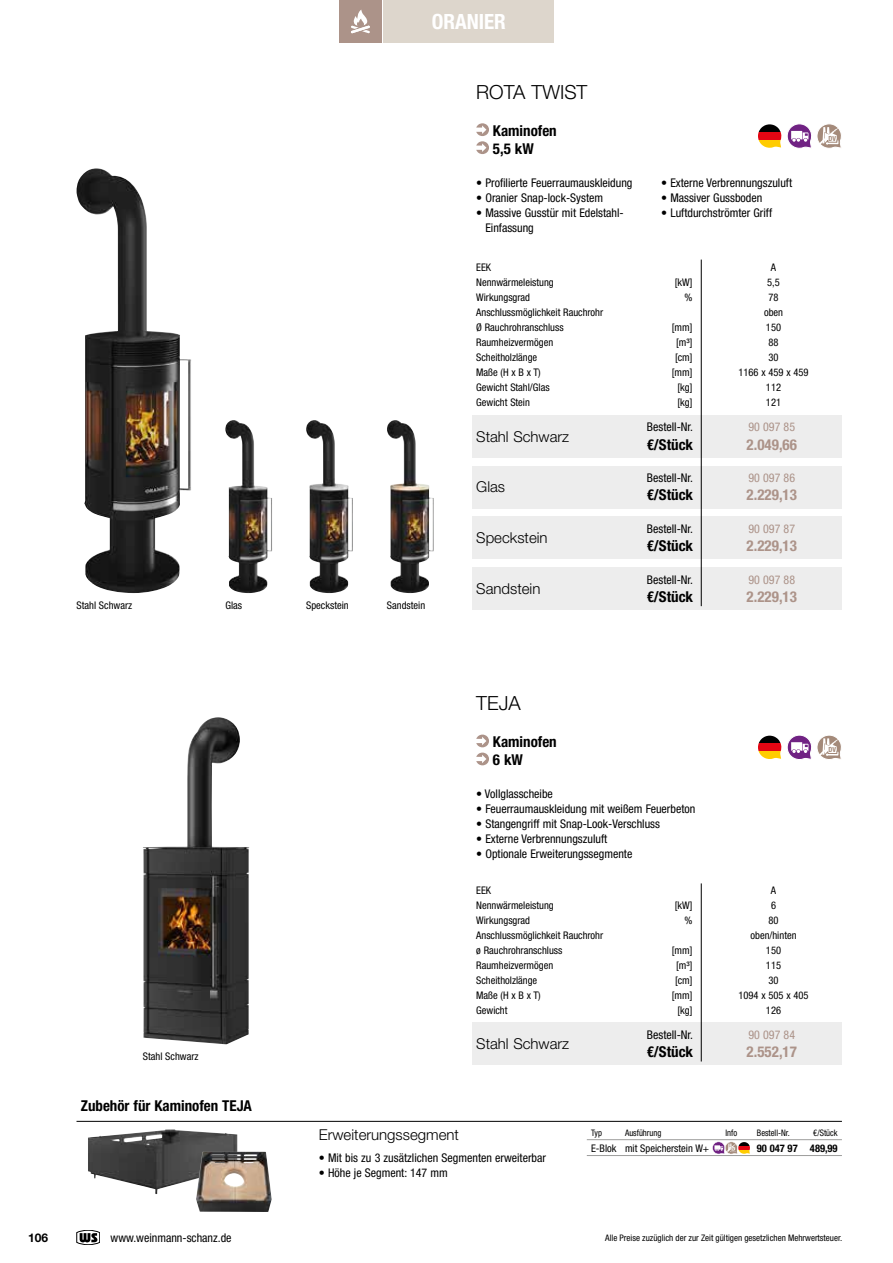
<style>
.page{position:relative;width:893px;height:1263px;background:#fff}
.page>*{position:absolute;margin:0;border:0;box-sizing:border-box;transform-origin:0 0}
.t1{font:700 condensed 21px "Helvetica Neue LT Pro";color:#fff}
.t2{font:300 19.5px "Helvetica Neue LT Pro";color:#000}
.t3{font:700 condensed 15px/18px "Helvetica Neue LT Pro";color:#000}
.t4{font:300 15px "Helvetica Neue LT Pro";color:#000}
.t5{font:700 condensed 15px "Helvetica Neue LT Pro";color:#ac9389}
.t6{font:condensed 12px/15px "Helvetica Neue LT Pro";color:#000}
.t7{font:condensed 12px "Helvetica Neue LT Pro";color:#ac9389}
.t8{font:700 12px "Helvetica Neue LT Pro";color:#000}
.t9{font:condensed 10.5px "Helvetica Neue LT Pro";color:#000}
.t10{font:700 condensed 10.5px "Helvetica Neue LT Pro";color:#000}
.t11{font:condensed 9px "Helvetica Neue LT Pro";color:#000}
.t12{font:condensed 9px "Helvetica Neue LT Pro";color:#000;scale:.95 1}
.t13{font:700 condensed 7.05px "Helvetica Neue LT Pro";color:#a48a7a}
.t14{font:700 condensed 3.45px "Helvetica Neue LT Pro";color:#a48a7a}
</style>
<div class="page">
<div style="left:472px;top:415px;width:370px;height:42px;background:#ededed"></div>
<div style="left:472px;top:466px;width:370px;height:42px;background:#ededed"></div>
<div style="left:472px;top:517px;width:370px;height:42px;background:#ededed"></div>
<div style="left:472px;top:567px;width:370px;height:43px;background:#ededed"></div>
<hr style="left:701px;top:260px;width:1px;height:346px;background:#000">
<svg style="left:476px;top:123px;width:13px;height:31px"></svg>
<img style="left:77px;top:168px;width:114px;height:425px">
<img style="left:225px;top:420px;width:47px;height:173px">
<img style="left:387px;top:420px;width:47px;height:173px">
<img style="left:306px;top:420px;width:47px;height:173px">
<svg style="left:781px;top:123px;width:60px;height:26px"></svg>
<svg style="left:758px;top:124px;width:23px;height:8px"></svg>
<div style="left:758px;top:132px;width:23px;height:8px;background:#e30613"></div>
<svg style="left:758px;top:140px;width:23px;height:8px"></svg>
<div style="left:472px;top:1022px;width:370px;height:43px;background:#ededed"></div>
<hr style="left:701px;top:883px;width:1px;height:178px;background:#000">
<img style="left:143px;top:717px;width:106px;height:327px">
<svg style="left:476px;top:735px;width:13px;height:12px"></svg>
<svg style="left:476px;top:753px;width:13px;height:12px"></svg>
<svg style="left:767px;top:735px;width:74px;height:25px"></svg>
<svg style="left:759px;top:736px;width:22px;height:7px"></svg>
<div style="left:758px;top:743px;width:23px;height:8px;background:#e30613"></div>
<div style="left:758px;top:751px;width:23px;height:8px;background:#fc0"></div>
<img style="left:88px;top:1129px;width:149px;height:65px">
<img style="left:196px;top:1152px;width:76px;height:60px">
<hr style="left:587px;top:1139px;width:255px;height:1px;background:#9d9d9c">
<hr style="left:587px;top:1155px;width:255px;height:1px;background:#9d9d9c">
<svg style="left:712px;top:1141px;width:26px;height:13px"></svg>
<svg style="left:738px;top:1142px;width:12px;height:4px"></svg>
<hr style="left:738px;top:1146px;width:12px;height:4px;background:#e30613">
<svg style="left:738px;top:1150px;width:12px;height:4px"></svg>
<hr style="left:77px;top:1121px;width:765px;height:1px;background:#000">
<svg style="left:77px;top:1230px;width:23px;height:15px"></svg>
<div style="left:384px;top:0;width:170px;height:43px;background:#ddd6cc"></div>
<div style="left:339px;top:0;width:43px;height:43px;background:#ac9389"></div>
<svg style="left:351px;top:10px;width:19px;height:23px"></svg>
<h1 class="t1" style="left:432px;top:9px;width:76px">ORANIER</h1>
<p class="t9" style="left:77px;top:599px;width:57px">Stahl Schwarz</p>
<p class="t9" style="left:225px;top:599px;width:18px">Glas</p>
<p class="t9" style="left:306px;top:599px;width:44px">Speckstein</p>
<p class="t9" style="left:387px;top:599px;width:40px">Sandstein</p>
<h2 class="t2" style="left:476px;top:80px;width:113px">ROTA TWIST</h2>
<h3 class="t3" style="left:493px;top:122px;width:65px">Kaminofen<br>5,5 kW</h3>
<p class="t6" style="left:476px;top:175px;width:158px">• Profilierte Feuerraumauskleidung</p>
<p class="t6" style="left:476px;top:190px;width:128px">• Oranier Snap-lock-System</p>
<p class="t6" style="left:485px;top:205px;width:140px;text-indent:-9px">• Massive Gusstür mit Edelstahl-<br>Einfassung</p>
<p class="t6" style="left:661px;top:175px;width:132px">• Externe Verbrennungszuluft</p>
<p class="t6" style="left:661px;top:190px;width:103px">• Massiver Gussboden</p>
<p class="t6" style="left:661px;top:205px;width:112px">• Luftdurchströmter Griff</p>
<p class="t9" style="left:476px;top:261px;width:16px">EEK</p>
<p class="t9" style="left:771px;top:261px;width:7px">A</p>
<p class="t9" style="left:476px;top:276px;width:79px">Nennwärmeleistung</p>
<p class="t9" style="left:675px;top:276px;width:19px">[kW]</p>
<p class="t9" style="left:767px;top:276px;width:14px">5,5</p>
<p class="t9" style="left:476px;top:292px;width:55px">Wirkungsgrad</p>
<p class="t9" style="left:684px;top:292px;width:9px">%</p>
<p class="t9" style="left:768px;top:292px;width:12px">78</p>
<p class="t9" style="left:476px;top:307px;width:128px">Anschlussmöglichkeit Rauchrohr</p>
<p class="t9" style="left:764px;top:307px;width:21px">oben</p>
<p class="t9" style="left:476px;top:322px;width:89px">Ø Rauchrohranschluss</p>
<p class="t9" style="left:672px;top:322px;width:22px">[mm]</p>
<p class="t9" style="left:766px;top:322px;width:17px">150</p>
<p class="t9" style="left:476px;top:337px;width:78px">Raumheizvermögen</p>
<p class="t9" style="left:676px;top:337px;width:18px">[m³]</p>
<p class="t9" style="left:768px;top:337px;width:12px">88</p>
<p class="t9" style="left:476px;top:352px;width:63px">Scheitholzlänge</p>
<p class="t9" style="left:675px;top:352px;width:19px">[cm]</p>
<p class="t9" style="left:768px;top:352px;width:12px">30</p>
<p class="t9" style="left:476px;top:367px;width:66px">Maße (H x B x T)</p>
<p class="t9" style="left:672px;top:367px;width:22px">[mm]</p>
<p class="t9" style="left:738px;top:367px;width:72px">1166 x 459 x 459</p>
<p class="t9" style="left:476px;top:382px;width:75px">Gewicht Stahl/Glas</p>
<p class="t9" style="left:678px;top:382px;width:16px">[kg]</p>
<p class="t9" style="left:766px;top:382px;width:17px">112</p>
<p class="t9" style="left:476px;top:397px;width:55px">Gewicht Stein</p>
<p class="t9" style="left:678px;top:397px;width:16px">[kg]</p>
<p class="t9" style="left:766px;top:397px;width:17px">121</p>
<h3 class="t4" style="left:476px;top:427px;width:94px">Stahl Schwarz</h3>
<h3 class="t4" style="left:476px;top:478px;width:30px">Glas</h3>
<h3 class="t4" style="left:476px;top:529px;width:73px">Speckstein</h3>
<h3 class="t4" style="left:476px;top:580px;width:66px">Sandstein</h3>
<p class="t6" style="left:647px;top:420px;width:48px">Bestell-Nr.</p>
<h3 class="t3" style="left:647px;top:435px;width:48px">€/Stück</h3>
<p class="t6" style="left:647px;top:470px;width:48px">Bestell-Nr.</p>
<h3 class="t3" style="left:647px;top:486px;width:48px">€/Stück</h3>
<p class="t6" style="left:647px;top:521px;width:48px">Bestell-Nr.</p>
<h3 class="t3" style="left:647px;top:537px;width:48px">€/Stück</h3>
<p class="t6" style="left:647px;top:572px;width:48px">Bestell-Nr.</p>
<h3 class="t3" style="left:647px;top:588px;width:48px">€/Stück</h3>
<p class="t7" style="left:748px;top:420px;width:48px">90 097 85</p>
<h3 class="t5" style="left:747px;top:435px;width:52px">2.049,66</h3>
<p class="t7" style="left:748px;top:471px;width:48px">90 097 86</p>
<h3 class="t5" style="left:747px;top:486px;width:52px">2.229,13</h3>
<p class="t7" style="left:748px;top:522px;width:48px">90 097 87</p>
<h3 class="t5" style="left:747px;top:537px;width:52px">2.229,13</h3>
<p class="t7" style="left:748px;top:573px;width:48px">90 097 88</p>
<h3 class="t5" style="left:747px;top:588px;width:52px">2.229,13</h3>
<p class="t13" style="left:828px;top:134px;width:9px">DV</p>
<p class="t9" style="left:143px;top:1050px;width:57px">Stahl Schwarz</p>
<h3 class="t3" style="left:81px;top:1096px;width:173px">Zubehör für Kaminofen TEJA</h3>
<h2 class="t2" style="left:476px;top:691px;width:46px">TEJA</h2>
<h3 class="t3" style="left:493px;top:733px;width:65px">Kaminofen<br>6 kW</h3>
<p class="t6" style="left:476px;top:786px;width:78px">• Vollglasscheibe</p>
<p class="t6" style="left:476px;top:801px;width:221px">• Feuerraumauskleidung mit weißem Feuerbeton</p>
<p class="t6" style="left:476px;top:816px;width:185px">• Stangengriff mit Snap-Look-Verschluss</p>
<p class="t6" style="left:476px;top:831px;width:132px">• Externe Verbrennungszuluft</p>
<p class="t6" style="left:476px;top:846px;width:158px">• Optionale Erweiterungssegmente</p>
<p class="t9" style="left:476px;top:884px;width:16px">EEK</p>
<p class="t9" style="left:771px;top:884px;width:7px">A</p>
<p class="t9" style="left:476px;top:899px;width:79px">Nennwärmeleistung</p>
<p class="t9" style="left:675px;top:899px;width:19px">[kW]</p>
<p class="t9" style="left:771px;top:899px;width:7px">6</p>
<p class="t9" style="left:476px;top:914px;width:55px">Wirkungsgrad</p>
<p class="t9" style="left:684px;top:914px;width:9px">%</p>
<p class="t9" style="left:768px;top:914px;width:12px">80</p>
<p class="t9" style="left:476px;top:929px;width:128px">Anschlussmöglichkeit Rauchrohr</p>
<p class="t9" style="left:750px;top:929px;width:48px">oben/hinten</p>
<p class="t9" style="left:476px;top:944px;width:88px">ø Rauchrohranschluss</p>
<p class="t9" style="left:672px;top:944px;width:22px">[mm]</p>
<p class="t9" style="left:766px;top:944px;width:17px">150</p>
<p class="t9" style="left:476px;top:959px;width:78px">Raumheizvermögen</p>
<p class="t9" style="left:676px;top:959px;width:18px">[m³]</p>
<p class="t9" style="left:766px;top:959px;width:17px">115</p>
<p class="t9" style="left:476px;top:974px;width:63px">Scheitholzlänge</p>
<p class="t9" style="left:675px;top:974px;width:19px">[cm]</p>
<p class="t9" style="left:768px;top:974px;width:12px">30</p>
<p class="t9" style="left:476px;top:989px;width:66px">Maße (H x B x T)</p>
<p class="t9" style="left:672px;top:989px;width:22px">[mm]</p>
<p class="t9" style="left:738px;top:989px;width:72px">1094 x 505 x 405</p>
<p class="t9" style="left:476px;top:1004px;width:33px">Gewicht</p>
<p class="t9" style="left:678px;top:1004px;width:16px">[kg]</p>
<p class="t9" style="left:766px;top:1004px;width:17px">126</p>
<h3 class="t4" style="left:476px;top:1034px;width:94px">Stahl Schwarz</h3>
<p class="t6" style="left:647px;top:1027px;width:48px">Bestell-Nr.</p>
<h3 class="t3" style="left:647px;top:1043px;width:48px">€/Stück</h3>
<p class="t7" style="left:748px;top:1027px;width:48px">90 097 84</p>
<h3 class="t5" style="left:747px;top:1042px;width:52px">2.552,17</h3>
<p class="t13" style="left:828px;top:746px;width:9px">DV</p>
<h3 class="t4" style="left:319px;top:1126px;width:142px">Erweiterungssegment</h3>
<p class="t6" style="left:319px;top:1150px;width:229px">• Mit bis zu 3 zusätzlichen Segmenten erweiterbar</p>
<p class="t6" style="left:319px;top:1165px;width:130px">• Höhe je Segment: 147 mm</p>
<p class="t12" style="left:591px;top:1127px;width:13px">Typ</p>
<p class="t12" style="left:625px;top:1127px;width:40px">Ausführung</p>
<p class="t12" style="left:725px;top:1127px;width:14px">Info</p>
<p class="t12" style="left:757px;top:1127px;width:36px">Bestell-Nr.</p>
<p class="t12" style="left:813px;top:1127px;width:27px">€/Stück</p>
<p class="t9" style="left:591px;top:1142px;width:120px">E-Blok mit Speicherstein W+</p>
<p class="t14" style="left:731px;top:1147px;width:5px">DV</p>
<p class="t10" style="left:757px;top:1142px;width:82px">90 047 97 489,99</p>
<p class="t8" style="left:28px;top:1230px;width:22px">106</p>
<p class="t6" style="left:111px;top:1230px;width:123px">www.weinmann-schanz.de</p>
<p class="t11" style="left:605px;top:1232px;width:239px">Alle Preise zuzüglich der zur Zeit gültigen gesetzlichen Mehrwertsteuer.</p>
</div>
